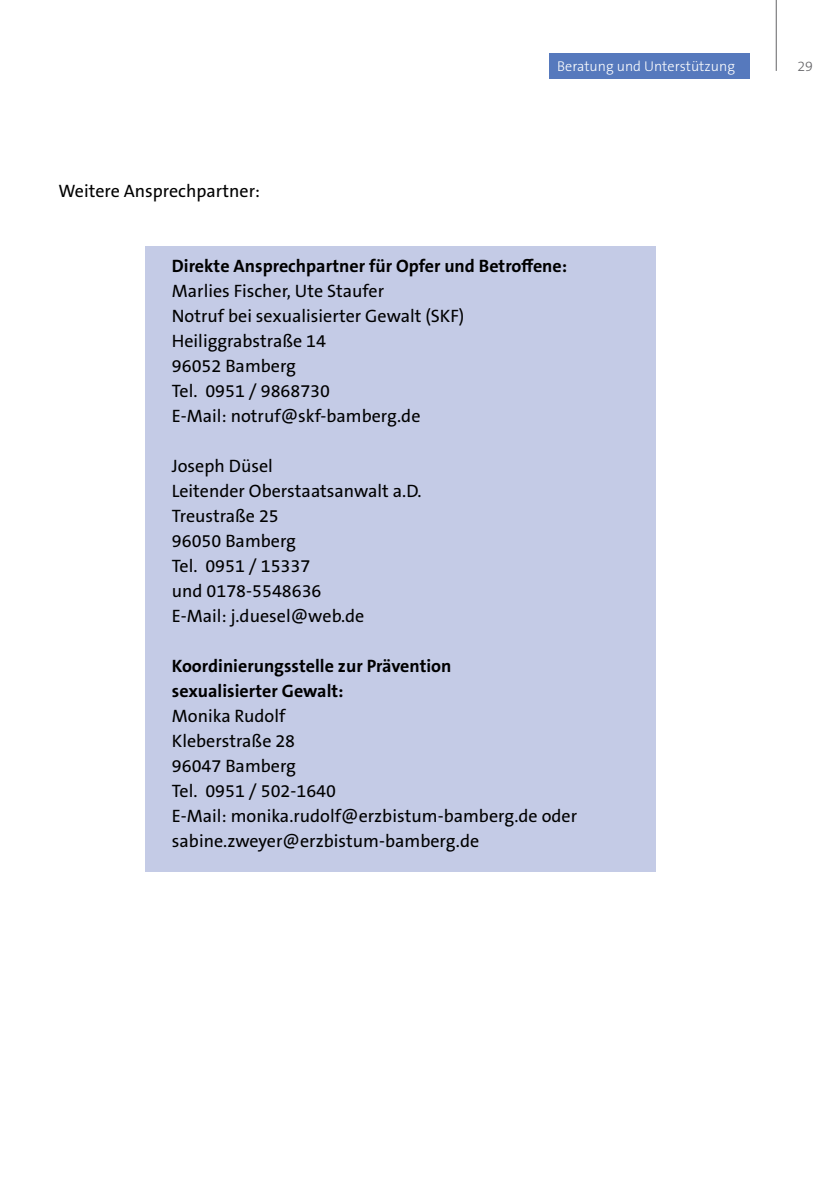
<style>
.page{position:relative;width:840px;height:1191px;background:#fff}
.page>*{position:absolute;margin:0;border:0;box-sizing:border-box;transform-origin:0 0}
.t1{font:18px/25px "The Sans B W5 Plain";color:#000}
.t2{font:700 18px/25px "The Sans B W7";color:#000}
.t3{font:300 14.2px "The Sans B W3";color:#fff}
.t4{font:300 14.2px "The Sans B W3";color:#636366}
</style>
<div class="page">
<div style="left:145px;top:246px;width:510px;height:625px;background:#c4cbe6"></div>
<div style="left:548px;top:54px;width:201px;height:25px;background:#5679bd"></div>
<hr style="left:775px;top:0;width:1px;height:71px;background:#636366">
<p class="t1" style="left:58px;top:179px;width:203px">Weitere Ansprechpartner:</p>
<p class="t3" style="left:557px;top:57px;width:179px">Beratung und Unterstützung</p>
<p class="t4" style="left:797px;top:57px;width:17px">29</p>
<p class="t2" style="left:172px;top:254px;width:396px">Direkte Ansprechpartner für Opfer und Betroffene:</p>
<p class="t1" style="left:172px;top:279px;width:294px">Marlies Fischer, Ute Staufer<br>Notruf bei sexualisierter Gewalt (SKF)<br>Heiliggrabstraße 14<br>96052 Bamberg<br>Tel. 0951 / 9868730<br>E-Mail: notruf@skf-bamberg.de</p>
<p class="t1" style="left:172px;top:454px;width:251px">Joseph Düsel<br>Leitender Oberstaatsanwalt a.D.<br>Treustraße 25<br>96050 Bamberg<br>Tel. 0951 / 15337<br>und 0178-5548636<br>E-Mail: j.duesel@web.de</p>
<p class="t2" style="left:172px;top:654px;width:281px">Koordinierungsstelle zur Prävention sexualisierter Gewalt:</p>
<p class="t1" style="left:172px;top:704px;width:406px">Monika Rudolf<br>Kleberstraße 28<br>96047 Bamberg<br>Tel. 0951 / 502-1640<br>E-Mail: monika.rudolf@erzbistum-bamberg.de oder sabine.zweyer@erzbistum-bamberg.de</p>
</div>
